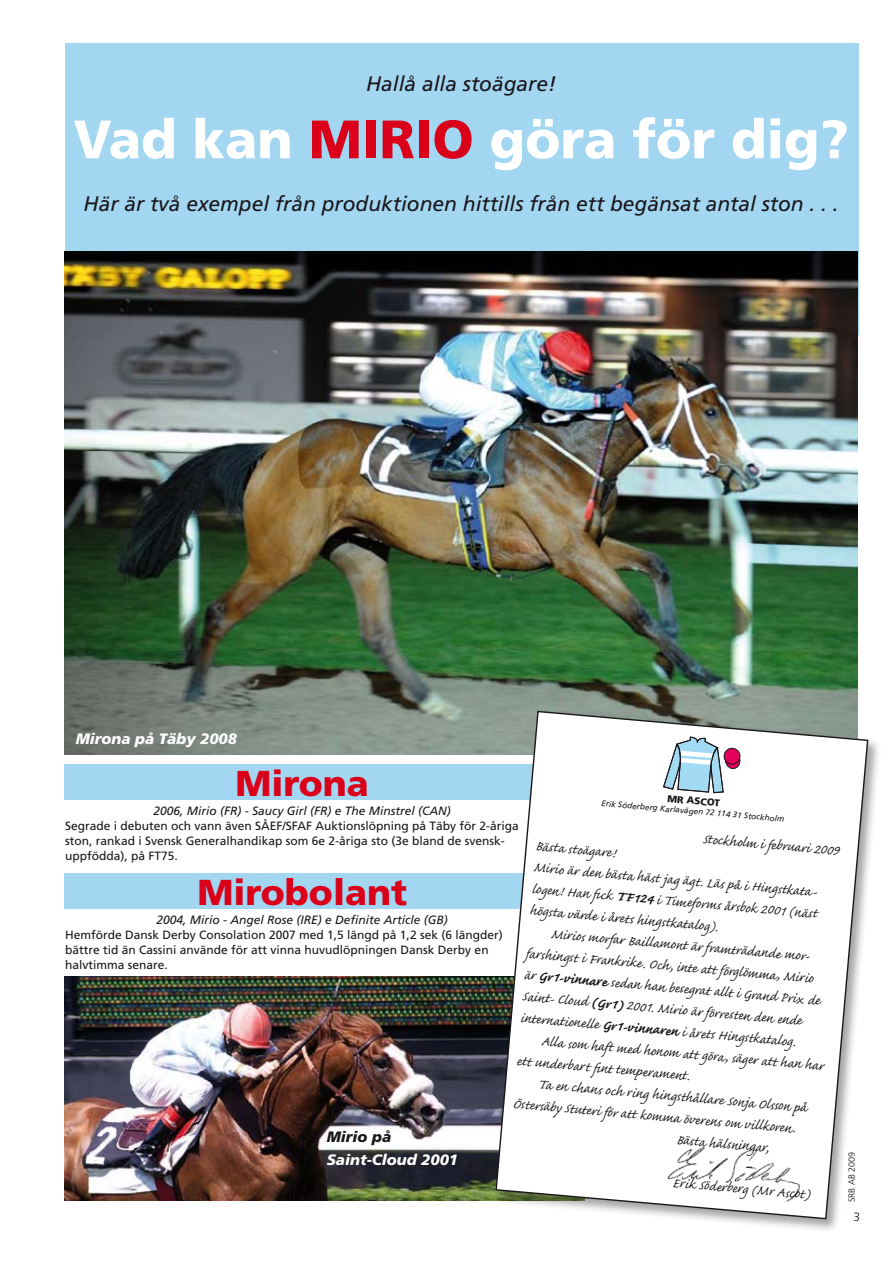
<style>
.page{position:relative;width:893px;height:1263px;background:#fff}
.page>*{position:absolute;margin:0;border:0;box-sizing:border-box;transform-origin:0 0}
.t1{font:900 54px "Frutiger";color:#fff}
.t2{font:900 36px "Frutiger";color:#da001a}
.t3{font:italic 21px "Frutiger";color:#1a171b}
.t4{font:17.25px/21.6px "Caflisch Script";color:#1a171b}
.t5{font:italic 900 15px "Frutiger";color:#fff}
.t6{font:italic 900 15px "Frutiger";color:#1a171b}
.t7{font:12px/15px "Frutiger";color:#1a171b}
.t8{font:italic 12px "Frutiger";color:#1a171b}
.t9{font:300 12px "Frutiger";color:#1a171b}
.t10{font:900 9.9px "Frutiger";color:#1a171b}
.t11{font:300 9px "Frutiger";color:#1a171b}
.t12{font:italic 8.25px "Frutiger";color:#1a171b}
.s1{color:#da001a}
.s2{font-weight:700}
</style>
<div class="page">
<div style="left:65px;top:43px;width:793px;height:292px;background:#a3d6f1"></div>
<div style="left:64px;top:764px;width:486px;height:36px;background:#a3d6f1"></div>
<div style="left:64px;top:873px;width:486px;height:36px;background:#a3d6f1"></div>
<img style="left:64px;top:252px;width:793px;height:503px">
<img style="left:64px;top:977px;width:429px;height:223px">
<div style="left:493px;top:708px;width:388px;height:524px;background:#1a171b;opacity:.4"></div>
<svg style="left:495px;top:710px;width:374px;height:510px"></svg>
<svg style="left:663px;top:736px;width:79px;height:65px"></svg>
<img style="left:660px;top:1141px;width:144px;height:63px">
<p class="t3" style="left:366px;top:71px;width:192px">Hallå alla stoägare!</p>
<h1 class="t1" style="left:73px;top:107px;width:777px">Vad kan <span class="s1">Mirio</span> göra för dig?</h1>
<p class="t3" style="left:84px;top:191px;width:757px">Här är två exempel från produktionen hittills från ett begänsat antal ston . . .</p>
<p class="t5" style="left:76px;top:729px;width:163px">Mirona på Täby 2008</p>
<h2 class="t2" style="left:236px;top:761px;width:135px">Mirona</h2>
<p class="t8" style="left:154px;top:804px;width:299px">2006, Mirio (FR) - Saucy Girl (FR) e The Minstrel (CAN)</p>
<p class="t7" style="left:65px;top:818px;width:455px">Segrade i debuten och vann även SÅEF/SFAF Auktionslöpning på Täby för 2-åriga ston, rankad i Svensk Generalhandikap som 6e 2-åriga sto (3e bland de svensk&shy;uppfödda), på FT75.</p>
<h2 class="t2" style="left:197px;top:871px;width:211px">Mirobolant</h2>
<p class="t8" style="left:157px;top:913px;width:293px">2004, Mirio - Angel Rose (IRE) e Definite Article (GB)</p>
<p class="t7" style="left:65px;top:927px;width:439px">Hemförde Dansk Derby Consolation 2007 med 1,5 längd på 1,2 sek (6 längder) bättre tid än Cassini använde för att vinna huvudlöpningen Dansk Derby en halvtimma senare.</p>
<p class="t10" style="left:668px;top:792px;width:54px;rotate:5deg">MR ASCOT</p>
<p class="t12" style="left:602px;top:798px;width:185px;rotate:5deg">Erik Söderberg Karlavägen 72 114 31 Stockholm</p>
<p class="t4" style="left:704px;top:829px;width:139px;rotate:5deg">Stockholm i februari 2009</p>
<p class="t4" style="left:536px;top:836px;width:290px;rotate:5deg">Bästa stoägare!<br>Mirio är den bästa häst jag ägt. Läs på i Hingstkata&shy;logen! Han fi ck <span class="s2">TF124</span> i Timeforms årsbok 2001 (näst högsta värde i årets hingstkatalog).</p>
<p class="t4" style="left:529px;top:922px;width:299px;text-indent:23px;rotate:5deg">Mirios morfar Baillamont är framträdande mor&shy;farshingst i Frankrike. Och, inte att förglömma, Mirio är <span class="s2">Gr1-vinnare</span> sedan han besegrat allt i Grand Prix de Saint- Cloud <span class="s2">(Gr1)</span> 2001. Mirio är förresten den ende internationelle <span class="s2">Gr1-vinnaren</span> i årets Hingstkatalog.</p>
<p class="t4" style="left:519px;top:1029px;width:308px;text-indent:23px;rotate:5deg">Alla som haft med honom att göra, säger att han har ett underbart fi nt temperament.</p>
<p class="t4" style="left:539px;top:1074px;width:272px;rotate:5deg">Ta en chans och ring hingsthållare Sonja Olsson på</p>
<p class="t4" style="left:514px;top:1094px;width:285px;rotate:5deg">Östersäby Stuteri för att komma överens om villkoren.</p>
<p class="t4" style="left:677px;top:1129px;width:94px;rotate:5deg">Bästa hälsningar,</p>
<p class="t4" style="left:673px;top:1172px;width:140px;rotate:5deg">Erik Söderberg (Mr Ascot)</p>
<p class="t6" style="left:327px;top:1128px;width:66px">Mirio på</p>
<p class="t5" style="left:327px;top:1151px;width:133px">Saint-Cloud 2001</p>
<p class="t11" style="left:846px;top:1202px;width:52px;rotate:-90deg">SRB AB 2009</p>
<p class="t9" style="left:853px;top:1210px;width:8px">3</p>
</div>
